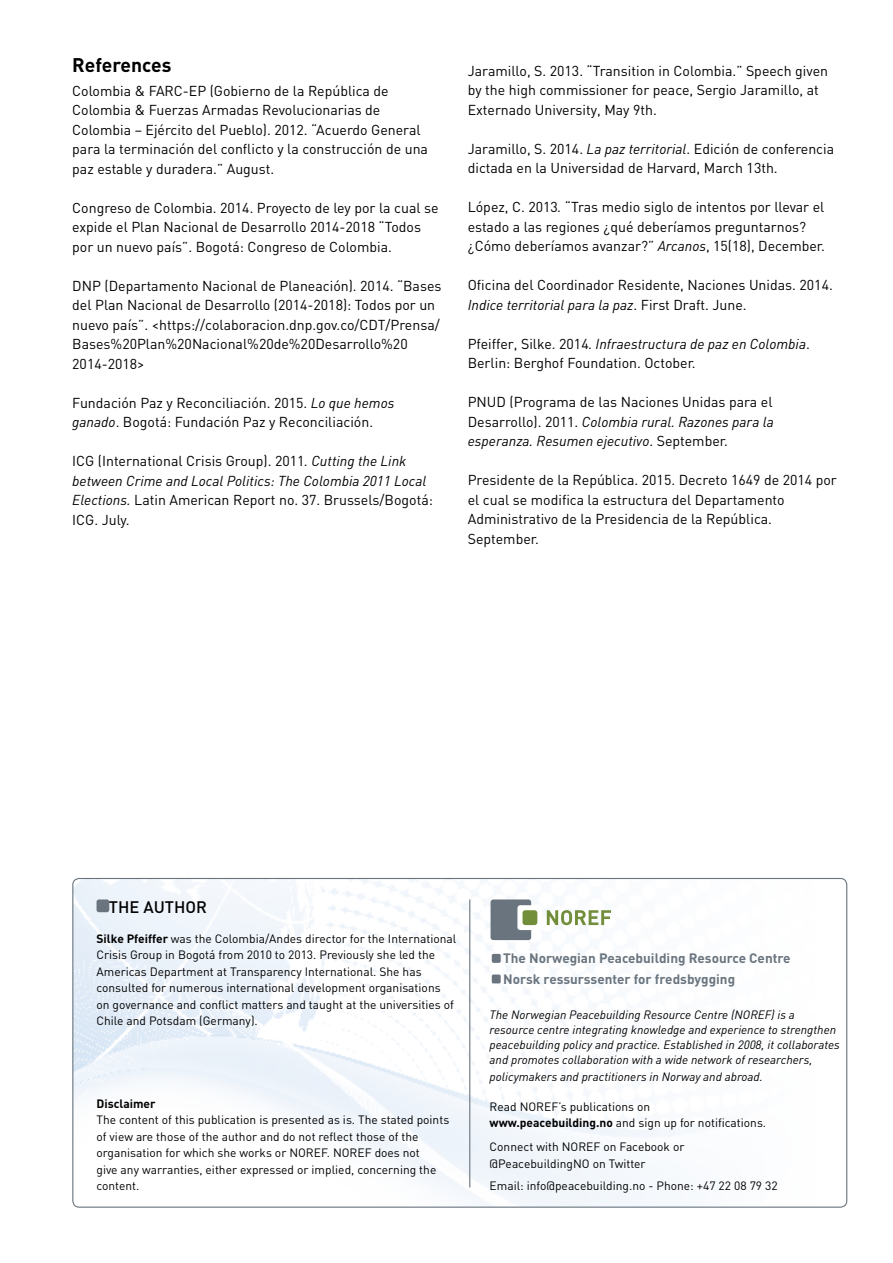
<style>
.page{position:relative;width:893px;height:1263px;background:#fff}
.page>*{position:absolute;margin:0;border:0;box-sizing:border-box;transform-origin:0 0}
.t1{font:700 19.5px "DIN";color:#000}
.t2{font:500 16.5px "DIN";color:#000}
.t3{font:14.25px/19.5px "DIN";color:#000}
.t4{font:700 13.5px/21px "DIN";color:#69747e}
.t5{font:12px/16.5px "DIN";color:#000}
.t6{font:italic 12px/15px "DIN";color:#000}
.t7{font:700 12px "DIN";color:#000}
.s1{font-style:italic}
.s2{font-weight:700}
</style>
<div class="page">
<img style="left:74px;top:878px;width:773px;height:328px">
<hr style="left:469px;top:899px;width:1px;height:288px;background:#69747e">
<div style="left:97px;top:899px;width:12px;height:13px;background:#69747e;border-radius:2px"></div>
<svg style="left:547px;top:910px;width:64px;height:15px"></svg>
<div style="left:491px;top:899px;width:40px;height:41px;background:#69747e;border-radius:3px"></div>
<div style="left:517px;top:905px;width:25px;height:25px;background:#fff;border-radius:3px"></div>
<div style="left:522px;top:910px;width:15px;height:15px;background:#738e3a;border-radius:3px"></div>
<div style="left:492px;top:954px;width:9px;height:9px;background:#69747e;border-radius:2px"></div>
<div style="left:492px;top:974px;width:9px;height:9px;background:#69747e;border-radius:2px"></div>
<h1 class="t1" style="left:72px;top:52px;width:101px">References</h1>
<p class="t3" style="left:72px;top:80px;width:357px">Colombia &amp; FARC-EP (Gobierno de la República de Colombia &amp; Fuerzas Armadas Revolucionarias de Colombia – Ejército del Pueblo). 2012. “Acuerdo General para la terminación del conflicto y la construcción de una paz estable y duradera.” August.</p>
<p class="t3" style="left:72px;top:197px;width:368px">Congreso de Colombia. 2014. Proyecto de ley por la cual se expide el Plan Nacional de Desarrollo 2014-2018 “Todos por un nuevo país”. Bogotá: Congreso de Colombia.</p>
<p class="t3" style="left:72px;top:275px;width:371px">DNP (Departamento Nacional de Planeación). 2014. “Bases del Plan Nacional de Desarrollo (2014-2018): Todos por un nuevo país”. &lt;https://colaboracion.dnp.gov.co/CDT/Prensa/ Bases%20Plan%20Nacional%20de%20Desarrollo%20<br>2014-2018&gt;</p>
<p class="t3" style="left:72px;top:392px;width:324px">Fundación Paz y Reconciliación. 2015. <span class="s1">Lo que hemos ganado</span>. Bogotá: Fundación Paz y Reconciliación.</p>
<p class="t3" style="left:72px;top:451px;width:362px">ICG (International Crisis Group). 2011<span class="s1">. Cutting the Link between Crime and Local Politics: The Colombia 2011 Local Elections.</span> Latin American Report no. 37. Brussels/Bogotá:<br>ICG. July.</p>
<p class="t3" style="left:468px;top:61px;width:362px">Jaramillo, S. 2013. “Transition in Colombia.” Speech given by the high commissioner for peace, Sergio Jaramillo, at<br>Externado University, May 9th.</p>
<p class="t3" style="left:468px;top:139px;width:368px">Jaramillo, S. 2014. <span class="s1">La paz territorial</span>. Edición de conferencia dictada en la Universidad de Harvard, March 13th.</p>
<p class="t3" style="left:468px;top:197px;width:359px">López, C. 2013<span class="s1">.</span> “Tras medio siglo de intentos por llevar el estado a las regiones ¿qué deberíamos preguntarnos? ¿Cómo deberíamos avanzar?” <span class="s1">Arcanos</span>, 15(18), December.</p>
<p class="t3" style="left:468px;top:275px;width:367px">Oficina del Coordinador Residente, Naciones Unidas. 2014.<br><span class="s1">Indice territorial para la paz</span>. First Draft. June.</p>
<p class="t3" style="left:468px;top:334px;width:344px">Pfeiffer, Silke. 2014<span class="s1">. Infraestructura de paz en Colombia</span>.<br>Berlin: Berghof Foundation. October.</p>
<p class="t3" style="left:468px;top:392px;width:308px;text-align:justify">PNUD (Programa de las Naciones Unidas para el Desarrollo). 2011. <span class="s1">Colombia rural. Razones para la esperanza. Resumen ejecutivo</span>. September.</p>
<p class="t3" style="left:468px;top:470px;width:371px">Presidente de la República. 2015. Decreto 1649 de 2014 por el cual se modifica la estructura del Departamento Administrativo de la Presidencia de la República.<br>September.</p>
<p class="t2" style="left:109px;top:896px;width:100px">THE AUTHOR</p>
<p class="t5" style="left:97px;top:930px;width:361px"><span class="s2">Silke Pfeiffer</span> was the Colombia/Andes director for the International Crisis Group in Bogotá from 2010 to 2013. Previously she led the Americas Department at Transparency International. She has consulted for numerous international development organisations on governance and conflict matters and taught at the universities of Chile and Potsdam (Germany).</p>
<p class="t7" style="left:97px;top:1095px;width:61px">Disclaimer</p>
<p class="t5" style="left:97px;top:1111px;width:354px">The content of this publication is presented as is. The stated points of view are those of the author and do not reflect those of the organisation for which she works or NOREF. NOREF does not<br>give any warranties, either expressed or implied, concerning the content.</p>
<p class="t4" style="left:503px;top:947px;width:289px">The Norwegian Peacebuilding Resource Centre<br>Norsk ressurssenter for fredsbygging</p>
<p class="t6" style="left:490px;top:1007px;width:352px">The Norwegian Peacebuilding Resource Centre (NOREF) is a resource centre integrating knowledge and experience to strengthen peacebuilding policy and practice. Established in 2008, it collaborates and promotes collaboration with a wide network of researchers,</p>
<p class="t6" style="left:490px;top:1069px;width:275px">policymakers and practitioners in Norway and abroad.</p>
<p class="t5" style="left:490px;top:1098px;width:278px">Read NOREF’s publications on <span class="s2">www.peacebuilding.no</span> and sign up for notifications.</p>
<p class="t5" style="left:490px;top:1138px;width:196px">Connect with NOREF on Facebook or @PeacebuildingNO on Twitter</p>
<p class="t5" style="left:490px;top:1177px;width:290px">Email: info@peacebuilding.no - Phone: +47 22 08 79 32</p>
</div>
